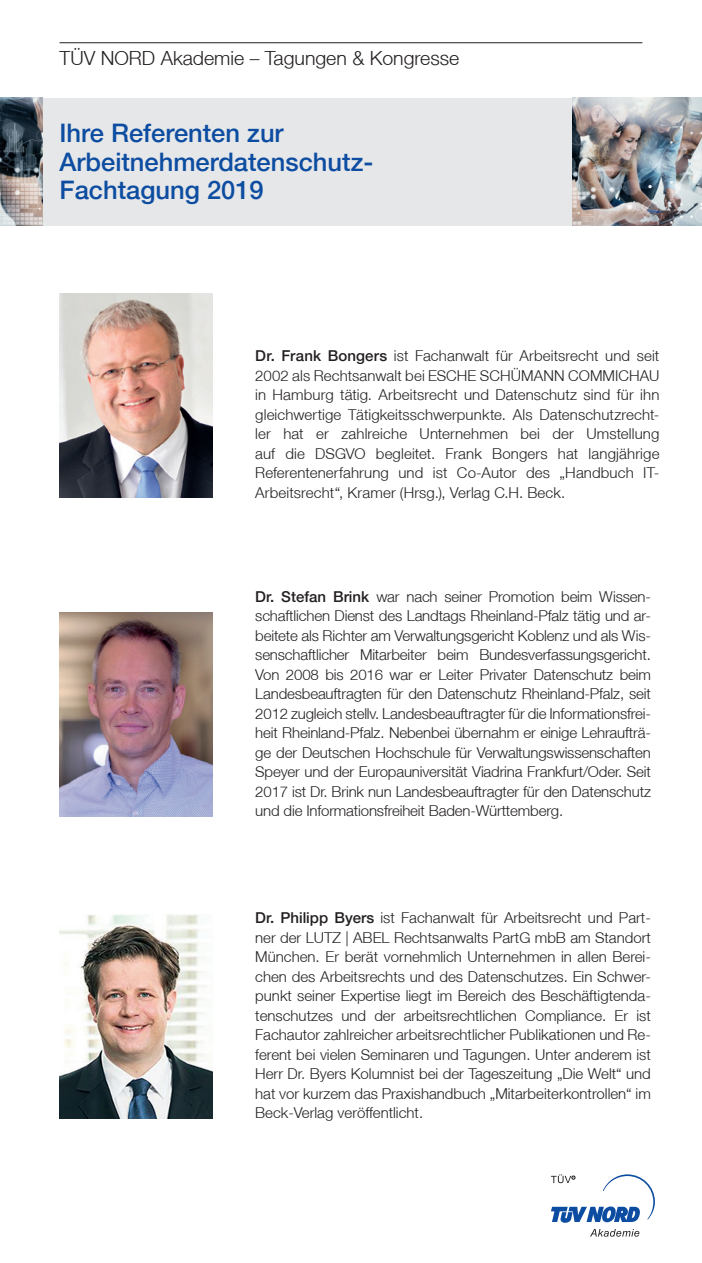
<style>
.page{position:relative;width:702px;height:1263px;background:#fff}
.page>*{position:absolute;margin:0;border:0;box-sizing:border-box;transform-origin:0 0}
.t1{font:500 25.5px/28.5px "Helvetica Neue LT";color:#0d4da1}
.t2{font:300 19.5px "Helvetica Neue LT";color:#231f20}
.t3{font:300 15px/19.5px "Helvetica Neue LT";letter-spacing:.01em;color:#231f20;text-align:justify}
.s1{font-weight:500}
</style>
<div class="page">
<div style="left:43px;top:98px;width:529px;height:127px;background:#e6e7e9"></div>
<hr style="left:60px;top:42px;width:582px;height:1px;background:#231f20">
<img style="left:60px;top:612px;width:153px;height:204px">
<img style="left:60px;top:914px;width:153px;height:204px">
<img style="left:572px;top:98px;width:130px;height:127px">
<img style="left:0;top:98px;width:43px;height:127px">
<svg style="left:590px;top:1229px;width:49px;height:8px"></svg>
<svg style="left:551px;top:1174px;width:104px;height:49px"></svg>
<img style="left:60px;top:293px;width:153px;height:204px">
<h2 class="t2" style="left:60px;top:46px;width:401px">TÜV NORD Akademie – Tagungen &amp; Kongresse</h2>
<h1 class="t1" style="left:60px;top:119px;width:315px">Ihre Referenten zur<br>Arbeitnehmerdatenschutz-<br>Fachtagung 2019</h1>
<p class="t3" style="left:255px;top:346px;width:405px;text-align:left"><span class="s1">Dr. Frank Bongers</span> ist Fachanwalt für Arbeitsrecht und seit 2002 als Rechtsanwalt bei ESCHE SCHÜMANN COMMICHAU in Hamburg tätig. Arbeitsrecht und Datenschutz sind für ihn gleichwertige Tätigkeitsschwerpunkte. Als Datenschutzrecht&shy;ler hat er zahlreiche Unternehmen bei der Umstellung auf die DSGVO begleitet. Frank Bongers hat langjährige Referentenerfahrung und ist Co-Autor des „Handbuch IT-Arbeitsrecht“, Kramer (Hrsg.), Verlag C.H. Beck.</p>
<p class="t3" style="left:255px;top:586px;width:397px"><span class="s1">Dr. Stefan Brink</span> war nach seiner Promotion beim Wissen&shy;schaftlichen Dienst des Landtags Rheinland-Pfalz tätig und ar&shy;beitete als Richter am Verwaltungsgericht Koblenz und als Wis&shy;senschaftlicher Mitarbeiter beim Bundesverfassungsgericht.<br>Von 2008 bis 2016 war er Leiter Privater Datenschutz beim Landesbeauftragten für den Datenschutz Rheinland-Pfalz, seit 2012 zugleich stellv. Landesbeauftragter für die Informationsfrei&shy;heit Rheinland-Pfalz. Nebenbei übernahm er einige Lehraufträ&shy;ge der Deutschen Hochschule für Verwaltungswissenschaften Speyer und der Europauniversität Viadrina Frankfurt/Oder. Seit 2017 ist Dr. Brink nun Landesbeauftragter für den Datenschutz und die Informationsfreiheit Baden-Württemberg.</p>
<p class="t3" style="left:255px;top:908px;width:397px"><span class="s1">Dr. Philipp Byers</span> ist Fachanwalt für Arbeitsrecht und Part&shy;ner der LUTZ | ABEL Rechtsanwalts PartG mbB am Standort München. Er berät vornehmlich Unternehmen in allen Berei&shy;chen des Arbeitsrechts und des Datenschutzes. Ein Schwer&shy;punkt seiner Expertise liegt im Bereich des Beschäftigtenda&shy;tenschutzes und der arbeitsrechtlichen Compliance. Er ist Fachautor zahlreicher arbeitsrechtlicher Publikationen und Re&shy;ferent bei vielen Seminaren und Tagungen. Unter anderem ist Herr Dr. Byers Kolumnist bei der Tageszeitung „Die Welt“ und hat vor kurzem das Praxishandbuch „Mitarbeiterkontrollen“ im Beck-Verlag veröffentlicht.</p>
</div>
